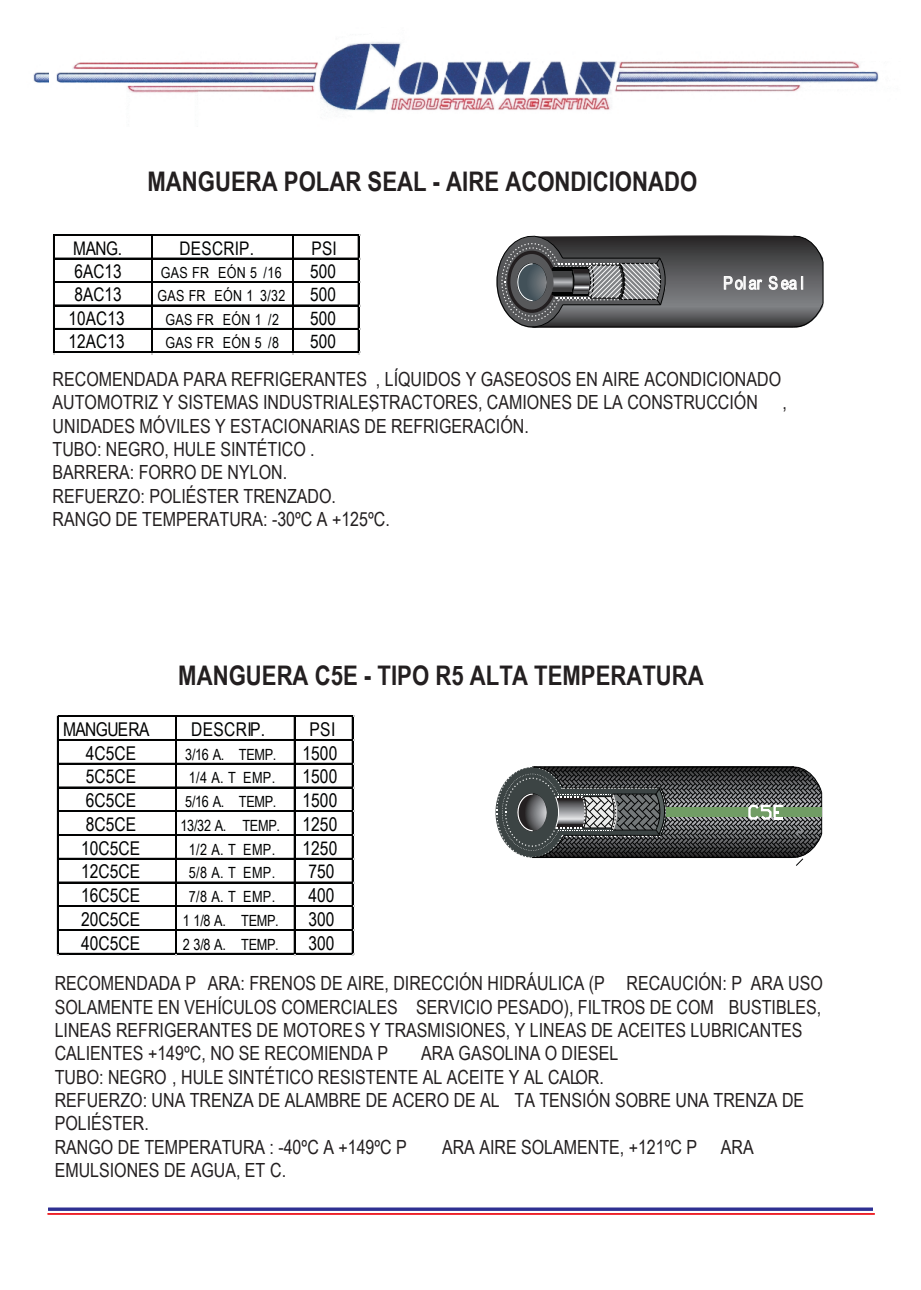
<style>
.page{position:relative;width:921px;height:1290px;background:#fff}
.page>*{position:absolute;margin:0;border:0;box-sizing:border-box;transform-origin:0 0}
.t1{font:700 27px "Arial Narrow";color:#231f20}
.t2{font:19.5px/23.4px "Arial Narrow";color:#231f20}
.t3{font:19.05px "Arial Narrow";letter-spacing:.005em;color:#010202}
.t4{font:19.05px "Arial Narrow";letter-spacing:-.035em;color:#010202}
.t5{font:18.75px "Arial Narrow";letter-spacing:.005em;color:#010202}
.t6{font:17.55px "Arial Narrow";letter-spacing:.12em;color:#fff}
.t7{font:15.45px "Arial Narrow";letter-spacing:-.02em;color:#010202}
.t8{font:15.3px "Arial Narrow";letter-spacing:.02em;color:#010202}
.s1{font-size:19.05px}
</style>
<div class="page">
<hr style="left:823px;top:262px;width:1px;height:42px;background:#010202">
<svg style="left:496px;top:235px;width:327px;height:93px;background:#616264"></svg>
<hr style="left:55px;top:234px;width:304px;height:1px;background:#010202">
<hr style="left:55px;top:235px;width:304px;height:1px;background:#010202">
<hr style="left:55px;top:258px;width:304px;height:1px;background:#010202">
<hr style="left:55px;top:281px;width:304px;height:1px;background:#010202">
<hr style="left:55px;top:282px;width:304px;height:1px;background:#010202">
<hr style="left:55px;top:305px;width:304px;height:1px;background:#010202">
<hr style="left:55px;top:328px;width:304px;height:2px;background:#010202">
<hr style="left:53px;top:235px;width:2px;height:118px;background:#010202">
<hr style="left:151px;top:236px;width:1px;height:117px;background:#010202">
<hr style="left:152px;top:236px;width:1px;height:117px;background:#010202">
<hr style="left:293px;top:236px;width:1px;height:117px;background:#010202">
<hr style="left:55px;top:352px;width:304px;height:1px;background:#010202">
<hr style="left:358px;top:236px;width:1px;height:117px;background:#010202">
<svg style="left:496px;top:766px;width:326px;height:100px;background:#606462"></svg>
<hr style="left:59px;top:715px;width:294px;height:1px;background:#010202">
<hr style="left:59px;top:716px;width:294px;height:1px;background:#010202">
<hr style="left:59px;top:739px;width:294px;height:2px;background:#010202">
<hr style="left:59px;top:763px;width:294px;height:1px;background:#010202">
<hr style="left:59px;top:787px;width:294px;height:1px;background:#010202">
<hr style="left:59px;top:811px;width:294px;height:1px;background:#010202">
<hr style="left:59px;top:834px;width:294px;height:1px;background:#010202">
<hr style="left:59px;top:835px;width:294px;height:1px;background:#010202">
<hr style="left:59px;top:858px;width:294px;height:1px;background:#010202">
<hr style="left:59px;top:882px;width:294px;height:1px;background:#010202">
<hr style="left:59px;top:906px;width:294px;height:1px;background:#010202">
<hr style="left:59px;top:929px;width:294px;height:1px;background:#010202">
<hr style="left:59px;top:930px;width:294px;height:1px;background:#010202">
<hr style="left:57px;top:716px;width:2px;height:238px;background:#010202">
<hr style="left:176px;top:717px;width:1px;height:237px;background:#010202">
<hr style="left:294px;top:717px;width:1px;height:237px;background:#010202">
<hr style="left:59px;top:953px;width:294px;height:1px;background:#010202">
<hr style="left:352px;top:717px;width:1px;height:237px;background:#010202">
<img style="left:56px;top:42px;width:823px;height:70px">
<hr style="left:48px;top:1213px;width:827px;height:2px;background:#ee1d23">
<hr style="left:48px;top:1208px;width:825px;height:3px;background:#2e3092">
<h1 class="t1" style="left:147px;top:161px;width:551px">MANGUERA POLAR SEAL - AIRE ACONDICIONADO</h1>
<p class="t5" style="left:73px;top:234px;width:50px">MANG.</p>
<p class="t5" style="left:180px;top:234px;width:76px">DESCRIP.</p>
<p class="t5" style="left:311px;top:234px;width:27px">PSI</p>
<p class="t5" style="left:75px;top:258px;width:49px">6AC13</p>
<p class="t8" style="left:161px;top:261px;width:122px">GAS FR EÓN 5 /16</p>
<p class="t5" style="left:310px;top:258px;width:27px">500</p>
<p class="t5" style="left:74px;top:281px;width:49px">8AC13</p>
<p class="t8" style="left:157px;top:285px;width:130px">GAS FR EÓN 1 3/32</p>
<p class="t5" style="left:310px;top:281px;width:27px">500</p>
<p class="t5" style="left:69px;top:305px;width:57px">10AC13</p>
<p class="t8" style="left:166px;top:308px;width:115px">GAS FR EÓN 1 /2</p>
<p class="t5" style="left:310px;top:305px;width:27px">500</p>
<p class="t5" style="left:69px;top:328px;width:57px">12AC13</p>
<p class="t8" style="left:166px;top:332px;width:115px">GAS FR EÓN 5 /8</p>
<p class="t5" style="left:310px;top:328px;width:27px">500</p>
<p class="t6" style="left:723px;top:270px;width:82px">Polar Seal</p>
<p class="t2" style="left:53px;top:366px;width:730px">RECOMENDADA PARA REFRIGERANTES , LÍQUIDOS Y GASEOSOS EN AIRE ACONDICIONADO<br>AUTOMOTRIZ Y SISTEMAS INDUSTRIALES, TRACTORES, CAMIONES DE LA CONSTRUCCIÓN</p>
<p class="t2" style="left:783px;top:390px;width:6px">,</p>
<p class="t2" style="left:53px;top:413px;width:478px">UNIDADES MÓVILES Y ESTACIONARIAS DE REFRIGERACIÓN.<br>TUBO: NEGRO, HULE SINTÉTICO .<br>BARRERA: FORRO DE NYLON.<br>REFUERZO: POLIÉSTER TRENZADO.<br>RANGO DE TEMPERATURA: -30ºC A +125ºC.</p>
<h1 class="t1" style="left:178px;top:655px;width:527px">MANGUERA C5E - TIPO R5 ALTA TEMPERATURA</h1>
<p class="t4" style="left:63px;top:715px;width:88px">MANGUERA</p>
<p class="t3" style="left:191px;top:715px;width:76px">DESCRIP.</p>
<p class="t3" style="left:310px;top:715px;width:27px">PSI</p>
<p class="t3" style="left:86px;top:739px;width:52px">4C5CE</p>
<p class="t7" style="left:185px;top:743px;width:93px">3/16 A. TEMP.</p>
<p class="t3" style="left:302px;top:739px;width:36px">1500</p>
<p class="t3" style="left:86px;top:763px;width:52px">5C5CE</p>
<p class="t7" style="left:189px;top:767px;width:88px">1/4 A. T EMP.</p>
<p class="t3" style="left:302px;top:763px;width:36px">1500</p>
<p class="t3" style="left:86px;top:787px;width:52px">6C5CE</p>
<p class="t7" style="left:185px;top:790px;width:93px">5/16 A. TEMP.</p>
<p class="t3" style="left:302px;top:787px;width:36px">1500</p>
<p class="t3" style="left:86px;top:810px;width:52px">8C5CE</p>
<p class="t7" style="left:181px;top:814px;width:158px">13/32 A. TEMP. <span class="s1">1250</span></p>
<p class="t3" style="left:81px;top:834px;width:61px">10C5CE</p>
<p class="t7" style="left:189px;top:838px;width:88px">1/2 A. T EMP.</p>
<p class="t3" style="left:302px;top:834px;width:36px">1250</p>
<p class="t3" style="left:81px;top:858px;width:61px">12C5CE</p>
<p class="t7" style="left:189px;top:862px;width:88px">5/8 A. T EMP.</p>
<p class="t3" style="left:308px;top:858px;width:28px">750</p>
<p class="t3" style="left:81px;top:882px;width:61px">16C5CE</p>
<p class="t7" style="left:189px;top:885px;width:88px">7/8 A. T EMP.</p>
<p class="t3" style="left:308px;top:882px;width:28px">400</p>
<p class="t3" style="left:81px;top:905px;width:61px">20C5CE</p>
<p class="t7" style="left:183px;top:909px;width:97px">1 1/8 A. TEMP.</p>
<p class="t3" style="left:308px;top:905px;width:28px">300</p>
<p class="t3" style="left:81px;top:929px;width:61px">40C5CE</p>
<p class="t7" style="left:183px;top:933px;width:97px">2 3/8 A. TEMP.</p>
<p class="t3" style="left:308px;top:929px;width:28px">300</p>
<p class="t2" style="left:55px;top:971px;width:770px">RECOMENDADA P ARA: FRENOS DE AIRE, DIRECCIÓN HIDRÁULICA (P RECAUCIÓN: P ARA USO SOLAMENTE EN VEHÍCULOS COMERCIALES SERVICIO PESADO), FILTROS DE COM BUSTIBLES, LINEAS REFRIGERANTES DE MOTORES Y TRASMISIONES, Y LINEAS DE ACEITES LUBRICANTES CALIENTES +149ºC, NO SE RECOMIENDA P</p>
<p class="t2" style="left:55px;top:1041px;width:751px;text-indent:366px">ARA GASOLINA O DIESEL<br>TUBO: NEGRO , HULE SINTÉTICO RESISTENTE AL ACEITE Y AL CALOR.<br>REFUERZO: UNA TRENZA DE ALAMBRE DE ACERO DE AL TA TENSIÓN SOBRE UNA TRENZA DE POLIÉSTER.<br>RANGO DE TEMPERATURA : -40ºC A +149ºC P</p>
<p class="t2" style="left:442px;top:1135px;width:313px">ARA AIRE SOLAMENTE, +121ºC P ARA</p>
<p class="t2" style="left:55px;top:1158px;width:233px">EMULSIONES DE AGUA, ET C.</p>
</div>
